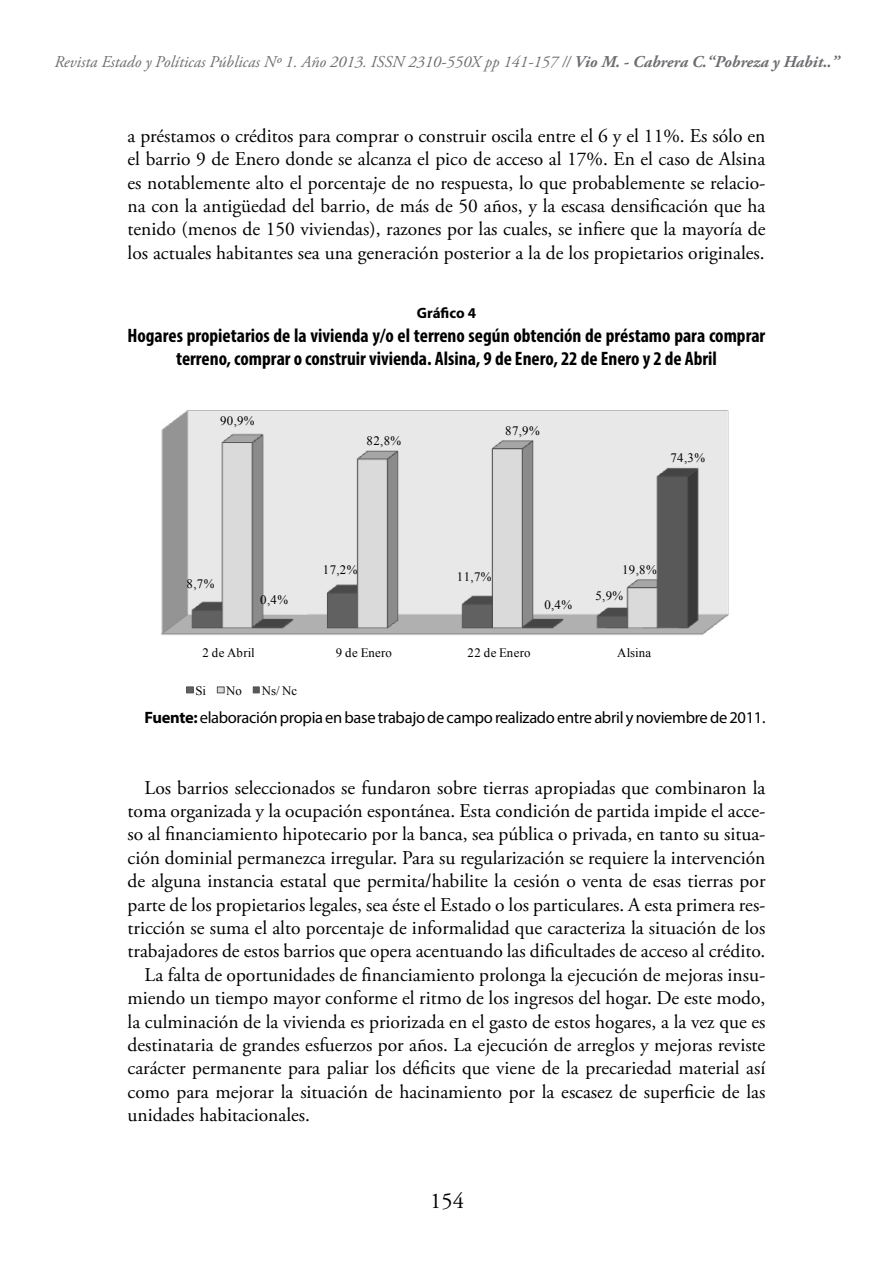
<style>
.page{position:relative;width:893px;height:1263px;background:#fff}
.page>*{position:absolute;margin:0;border:0;box-sizing:border-box;transform-origin:0 0}
.t1{font:22.5px "Adobe Garamond Pro";color:#000}
.t2{font:19.5px/23.4px "Adobe Garamond Pro";color:#000;text-align:justify}
.t3{font:700 condensed 19.5px/23.4px "Myriad Pro";color:#000;text-align:center}
.t4{font:italic 16.5px "Adobe Garamond Pro";color:#6d6e71}
.t5{font:16.5px "Myriad Pro";letter-spacing:-.02em;color:#000}
.t6{font:700 15px "Myriad Pro";letter-spacing:-.005em;color:#000}
.t7{font:12.9px "Times New Roman";letter-spacing:.025em;color:#000}
.s1{font-weight:700}
</style>
<div class="page">
<img style="left:161px;top:410px;width:568px;height:225px">
<div style="left:186px;top:686px;width:8px;height:7px;background:#616161;border:1px solid #4e4e4e"></div>
<div style="left:217px;top:686px;width:8px;height:7px;background:#d9d9d9;border:1px solid #4e4e4e"></div>
<div style="left:253px;top:686px;width:7px;height:7px;background:#595959;border:1px solid #4e4e4e"></div>
<p class="t4" style="left:55px;top:52px;width:786px">Revista Estado y Políticas Públicas Nº 1. Año 2013. ISSN 2310-550X pp 141-157 // <span class="s1">Vio M. - Cabrera C.“Pobreza y Habit..”</span></p>
<p class="t2" style="left:128px;top:125px;width:639px">a préstamos o créditos para comprar o construir oscila entre el 6 y el 11%. Es sólo en el barrio 9 de Enero donde se alcanza el pico de acceso al 17%. En el caso de Alsina es notablemente alto el porcentaje de no respuesta, lo que probablemente se relacio&shy;na con la antigüedad del barrio, de más de 50 años, y la escasa densificación que ha tenido (menos de 150 viviendas), razones por las cuales, se infiere que la mayoría de los actuales habitantes sea una generación posterior a la de los propietarios originales.</p>
<p class="t6" style="left:417px;top:303px;width:61px">Gráfico 4</p>
<p class="t3" style="left:128px;top:323px;width:639px">Hogares propietarios de la vivienda y/o el terreno según obtención de préstamo para comprar terreno, comprar o construir vivienda. Alsina, 9 de Enero, 22 de Enero y 2 de Abril</p>
<p class="t7" style="left:220px;top:412px;width:36px">90,9%</p>
<p class="t7" style="left:367px;top:432px;width:36px">82,8%</p>
<p class="t7" style="left:505px;top:422px;width:36px">87,9%</p>
<p class="t7" style="left:670px;top:449px;width:36px">74,3%</p>
<p class="t7" style="left:187px;top:575px;width:29px">8,7%</p>
<p class="t7" style="left:260px;top:590px;width:29px">0,4%</p>
<p class="t7" style="left:323px;top:561px;width:36px">17,2%</p>
<p class="t7" style="left:457px;top:567px;width:36px">11,7%</p>
<p class="t7" style="left:544px;top:596px;width:29px">0,4%</p>
<p class="t7" style="left:622px;top:561px;width:36px">19,8%</p>
<p class="t7" style="left:595px;top:587px;width:29px">5,9%</p>
<p class="t7" style="left:202px;top:644px;width:54px">2 de Abril</p>
<p class="t7" style="left:336px;top:644px;width:58px">9 de Enero</p>
<p class="t7" style="left:468px;top:644px;width:64px">22 de Enero</p>
<p class="t7" style="left:617px;top:644px;width:35px">Alsina</p>
<p class="t7" style="left:196px;top:682px;width:12px">Si</p>
<p class="t7" style="left:226px;top:682px;width:17px">No</p>
<p class="t7" style="left:262px;top:682px;width:37px">Ns/ Nc</p>
<p class="t5" style="left:145px;top:708px;width:622px"><span class="s1">Fuente:</span> elaboración propia en base trabajo de campo realizado entre abril y noviembre de 2011.</p>
<p class="t2" style="left:145px;top:776px;width:622px">Los barrios seleccionados se fundaron sobre tierras apropiadas que combinaron la</p>
<p class="t2" style="left:128px;top:800px;width:639px">toma organizada y la ocupación espontánea. Esta condición de partida impide el acce-</p>
<p class="t2" style="left:128px;top:823px;width:639px">so al financiamiento hipotecario por la banca, sea pública o privada, en tanto su situa-</p>
<p class="t2" style="left:128px;top:847px;width:639px">ción dominial permanezca irregular. Para su regularización se requiere la intervención</p>
<p class="t2" style="left:128px;top:870px;width:639px">de alguna instancia estatal que permita/habilite la cesión o venta de esas tierras por</p>
<p class="t2" style="left:128px;top:893px;width:639px">parte de los propietarios legales, sea éste el Estado o los particulares. A esta primera res-</p>
<p class="t2" style="left:128px;top:917px;width:639px">tricción se suma el alto porcentaje de informalidad que caracteriza la situación de los</p>
<p class="t2" style="left:128px;top:940px;width:639px">trabajadores de estos barrios que opera acentuando las dificultades de acceso al crédito.</p>
<p class="t2" style="left:145px;top:964px;width:622px">La falta de oportunidades de financiamiento prolonga la ejecución de mejoras insu-</p>
<p class="t2" style="left:128px;top:987px;width:639px">miendo un tiempo mayor conforme el ritmo de los ingresos del hogar. De este modo,</p>
<p class="t2" style="left:128px;top:1010px;width:639px">la culminación de la vivienda es priorizada en el gasto de estos hogares, a la vez que es</p>
<p class="t2" style="left:128px;top:1034px;width:639px">destinataria de grandes esfuerzos por años. La ejecución de arreglos y mejoras reviste</p>
<p class="t2" style="left:128px;top:1057px;width:639px">carácter permanente para paliar los déficits que viene de la precariedad material así</p>
<p class="t2" style="left:128px;top:1081px;width:639px">como para mejorar la situación de hacinamiento por la escasez de superficie de las</p>
<p class="t2" style="left:128px;top:1104px;width:184px">unidades habitacionales.</p>
<p class="t1" style="left:430px;top:1187px;width:35px">154</p>
</div>
